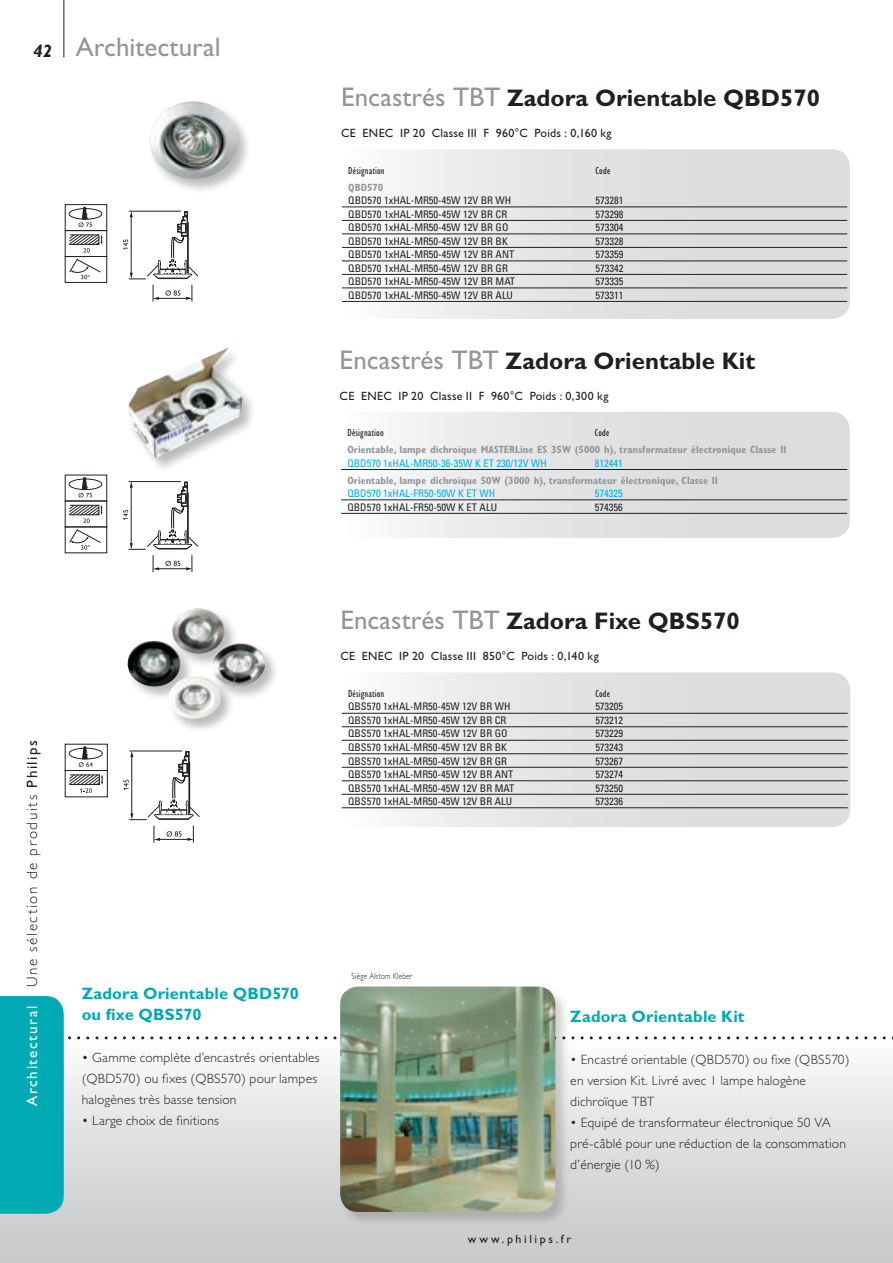
<style>
.page{position:relative;width:893px;height:1263px;background:#fff}
.page>*{position:absolute;margin:0;border:0;box-sizing:border-box;transform-origin:0 0}
.t1{font:27px "Gill Sans";color:#939598}
.t2{font:700 24px "Gill Sans";color:#231f20}
.t3{font:italic 700 18px "Gill Sans";color:#231f20}
.t4{font:700 16.5px/21px "Gill Sans";letter-spacing:.01em;color:#00aab5}
.t5{font:300 15px "Gill Sans";letter-spacing:.11em;color:#231f20}
.t6{font:300 13.5px/21px "Gill Sans";letter-spacing:.015em;color:#231f20}
.t7{font:12px "Gill Sans";letter-spacing:.025em;color:#231f20}
.t8{font:12px "Gill Sans";letter-spacing:.215em;color:#231f20}
.t9{font:condensed 10.5px "Univers";color:#231f20}
.t10{font:700 condensed 10.5px "Gill Sans";color:#939598}
.t11{font:condensed 10.5px "Univers";color:#00aeef}
.t12{font:condensed 10.5px "Gill Sans";letter-spacing:.02em;color:#231f20}
.t13{font:300 9px "Gill Sans";letter-spacing:.03em;color:#231f20;scale:.8 1}
.s1{font-weight:400;font-size:27px;color:#939598}
.s2{font-weight:400;color:#fff}
.s3{font-weight:400}
</style>
<div class="page">
<hr style="left:63px;top:0;width:1px;height:57px;background:#231f20">
<div style="left:0;top:1037px;width:893px;height:226px;background:#cbccce"></div>
<svg style="left:0;top:996px;width:893px;height:218px"></svg>
<img style="left:149px;top:102px;width:89px;height:77px">
<div style="left:126px;top:345px;width:222px;height:145px;background:#231f20;opacity:.3"></div>
<img style="left:212px;top:348px;width:16px;height:7px">
<svg style="left:340px;top:412px;width:510px;height:126px"></svg>
<hr style="left:341px;top:469px;width:506px;height:1px;background:#231f20">
<hr style="left:341px;top:500px;width:506px;height:1px;background:#231f20">
<hr style="left:341px;top:513px;width:506px;height:1px;background:#231f20">
<svg style="left:341px;top:149px;width:509px;height:170px"></svg>
<hr style="left:342px;top:207px;width:505px;height:1px;background:#231f20">
<hr style="left:342px;top:220px;width:505px;height:1px;background:#231f20">
<hr style="left:342px;top:234px;width:505px;height:1px;background:#231f20">
<hr style="left:342px;top:247px;width:505px;height:1px;background:#231f20">
<hr style="left:342px;top:261px;width:505px;height:1px;background:#231f20">
<hr style="left:342px;top:274px;width:505px;height:1px;background:#231f20">
<hr style="left:342px;top:288px;width:505px;height:1px;background:#231f20">
<hr style="left:342px;top:301px;width:505px;height:1px;background:#231f20">
<div style="left:65px;top:256px;width:42px;height:27px;border:1px solid #231f20"></div>
<svg style="left:69px;top:259px;width:32px;height:20px"></svg>
<svg style="left:123px;top:211px;width:75px;height:91px"></svg>
<div style="left:65px;top:230px;width:42px;height:27px;border:1px solid #231f20"></div>
<svg style="left:69px;top:234px;width:33px;height:19px"></svg>
<div style="left:65px;top:204px;width:42px;height:27px;border:1px solid #231f20"></div>
<svg style="left:69px;top:209px;width:33px;height:10px"></svg>
<div style="left:69px;top:208px;width:33px;height:12px;border:1px solid #231f20;border-radius:50%"></div>
<svg style="left:78px;top:207px;width:14px;height:20px"></svg>
<div style="left:339px;top:985px;width:237px;height:248px;background:#231f20;opacity:.2"></div>
<img style="left:340px;top:986px;width:215px;height:226px">
<img style="left:128px;top:608px;width:137px;height:111px">
<svg style="left:341px;top:672px;width:509px;height:155px"></svg>
<hr style="left:342px;top:713px;width:506px;height:1px;background:#231f20">
<hr style="left:342px;top:726px;width:506px;height:1px;background:#231f20">
<hr style="left:342px;top:740px;width:506px;height:1px;background:#231f20">
<hr style="left:342px;top:753px;width:506px;height:1px;background:#231f20">
<hr style="left:342px;top:767px;width:506px;height:1px;background:#231f20">
<hr style="left:342px;top:780px;width:506px;height:1px;background:#231f20">
<hr style="left:342px;top:794px;width:506px;height:1px;background:#231f20">
<hr style="left:342px;top:807px;width:506px;height:1px;background:#231f20">
<svg style="left:69px;top:529px;width:32px;height:21px"></svg>
<svg style="left:123px;top:481px;width:75px;height:91px"></svg>
<div style="left:65px;top:501px;width:42px;height:26px;border:1px solid #231f20"></div>
<svg style="left:69px;top:505px;width:33px;height:18px"></svg>
<div style="left:65px;top:475px;width:42px;height:26px;border:1px solid #231f20"></div>
<svg style="left:69px;top:479px;width:33px;height:11px"></svg>
<div style="left:69px;top:479px;width:33px;height:11px;border:1px solid #231f20;border-radius:50%"></div>
<svg style="left:78px;top:477px;width:14px;height:20px"></svg>
<svg style="left:123px;top:750px;width:77px;height:93px"></svg>
<svg style="left:69px;top:748px;width:33px;height:11px"></svg>
<div style="left:69px;top:748px;width:34px;height:11px;border:1px solid #231f20;border-radius:50%"></div>
<svg style="left:79px;top:746px;width:14px;height:21px"></svg>
<div style="left:65px;top:770px;width:43px;height:27px;border:1px solid #231f20"></div>
<svg style="left:69px;top:774px;width:34px;height:19px"></svg>
<h3 class="t3" style="left:34px;top:40px;width:20px">42</h3>
<h1 class="t1" style="left:76px;top:32px;width:146px">Architectural</h1>
<h2 class="t2" style="left:341px;top:84px;width:480px"><span class="s1">Encastrés TBT</span> Zadora Orientable QBD570</h2>
<p class="t7" style="left:341px;top:126px;width:272px">CE ENEC IP 20 Classe III F 960°C Poids : 0,160 kg</p>
<p class="t12" style="left:348px;top:165px;width:38px">Désignation</p>
<p class="t12" style="left:596px;top:165px;width:16px">Code</p>
<p class="t10" style="left:348px;top:181px;width:37px">QBD570</p>
<p class="t9" style="left:348px;top:194px;width:165px">QBD570 1xHAL-MR50-45W 12V BR WH</p>
<p class="t9" style="left:596px;top:194px;width:29px">573281</p>
<p class="t9" style="left:348px;top:207px;width:160px">QBD570 1xHAL-MR50-45W 12V BR CR</p>
<p class="t9" style="left:596px;top:207px;width:29px">573298</p>
<p class="t9" style="left:348px;top:221px;width:162px">QBD570 1xHAL-MR50-45W 12V BR GO</p>
<p class="t9" style="left:596px;top:221px;width:29px">573304</p>
<p class="t9" style="left:348px;top:234px;width:161px">QBD570 1xHAL-MR50-45W 12V BR BK</p>
<p class="t9" style="left:596px;top:234px;width:29px">573328</p>
<p class="t9" style="left:348px;top:248px;width:167px">QBD570 1xHAL-MR50-45W 12V BR ANT</p>
<p class="t9" style="left:596px;top:248px;width:29px">573359</p>
<p class="t9" style="left:348px;top:261px;width:161px">QBD570 1xHAL-MR50-45W 12V BR GR</p>
<p class="t9" style="left:596px;top:261px;width:29px">573342</p>
<p class="t9" style="left:348px;top:275px;width:168px">QBD570 1xHAL-MR50-45W 12V BR MAT</p>
<p class="t9" style="left:596px;top:275px;width:29px">573335</p>
<p class="t9" style="left:348px;top:288px;width:166px">QBD570 1xHAL-MR50-45W 12V BR ALU</p>
<p class="t9" style="left:596px;top:288px;width:29px">573311</p>
<h2 class="t2" style="left:340px;top:346px;width:417px"><span class="s1">Encastrés TBT</span> Zadora Orientable Kit</h2>
<p class="t7" style="left:340px;top:389px;width:271px">CE ENEC IP 20 Classe II F 960°C Poids : 0,300 kg</p>
<p class="t12" style="left:347px;top:427px;width:38px">Désignation</p>
<p class="t12" style="left:595px;top:427px;width:16px">Code</p>
<p class="t10" style="left:347px;top:443px;width:441px">Orientable, lampe dichroïque MASTERLine ES 35W (5000 h), transformateur électronique Classe II</p>
<p class="t11" style="left:347px;top:456px;width:201px">QBD570 1xHAL-MR50-36-35W K ET 230/12V WH</p>
<p class="t11" style="left:595px;top:456px;width:29px">812441</p>
<p class="t10" style="left:347px;top:474px;width:372px">Orientable, lampe dichroïque 50W (3000 h), transformateur électronique, Classe II</p>
<p class="t11" style="left:347px;top:487px;width:149px">QBD570 1xHAL-FR50-50W K ET WH</p>
<p class="t11" style="left:595px;top:487px;width:29px">574325</p>
<p class="t9" style="left:347px;top:500px;width:151px">QBD570 1xHAL-FR50-50W K ET ALU</p>
<p class="t9" style="left:595px;top:500px;width:29px">574356</p>
<h3 class="t5" style="left:24px;top:1106px;width:367px;rotate:-90deg"><span class="s2">Architectural</span> Une sélection de produits <span class="s3">Philips</span></h3>
<h2 class="t2" style="left:340px;top:607px;width:401px"><span class="s1">Encastrés TBT</span> Zadora Fixe QBS570</h2>
<p class="t7" style="left:340px;top:649px;width:260px">CE ENEC IP 20 Classe III 850°C Poids : 0,140 kg</p>
<p class="t12" style="left:348px;top:688px;width:38px">Désignation</p>
<p class="t12" style="left:595px;top:688px;width:16px">Code</p>
<p class="t9" style="left:348px;top:700px;width:164px">QBS570 1xHAL-MR50-45W 12V BR WH</p>
<p class="t9" style="left:595px;top:700px;width:29px">573205</p>
<p class="t9" style="left:348px;top:714px;width:160px">QBS570 1xHAL-MR50-45W 12V BR CR</p>
<p class="t9" style="left:595px;top:714px;width:29px">573212</p>
<p class="t9" style="left:348px;top:727px;width:161px">QBS570 1xHAL-MR50-45W 12V BR GO</p>
<p class="t9" style="left:595px;top:727px;width:29px">573229</p>
<p class="t9" style="left:348px;top:741px;width:160px">QBS570 1xHAL-MR50-45W 12V BR BK</p>
<p class="t9" style="left:595px;top:741px;width:29px">573243</p>
<p class="t9" style="left:348px;top:754px;width:160px">QBS570 1xHAL-MR50-45W 12V BR GR</p>
<p class="t9" style="left:595px;top:754px;width:29px">573267</p>
<p class="t9" style="left:348px;top:768px;width:167px">QBS570 1xHAL-MR50-45W 12V BR ANT</p>
<p class="t9" style="left:595px;top:768px;width:29px">573274</p>
<p class="t9" style="left:348px;top:781px;width:168px">QBS570 1xHAL-MR50-45W 12V BR MAT</p>
<p class="t9" style="left:595px;top:781px;width:29px">573250</p>
<p class="t9" style="left:348px;top:795px;width:166px">QBS570 1xHAL-MR50-45W 12V BR ALU</p>
<p class="t9" style="left:595px;top:795px;width:29px">573236</p>
<h3 class="t4" style="left:82px;top:982px;width:219px">Zadora Orientable QBD570 ou fixe QBS570</h3>
<p class="t6" style="left:82px;top:1046px;width:239px">• Gamme complète d’encastrés orientables (QBD570) ou fixes (QBS570) pour lampes halogènes très basse tension</p>
<p class="t6" style="left:82px;top:1109px;width:139px">• Large choix de finitions</p>
<p class="t13" style="left:352px;top:971px;width:77px">Siège Alstom Kleber</p>
<h3 class="t4" style="left:570px;top:1006px;width:176px">Zadora Orientable Kit</h3>
<p class="t6" style="left:570px;top:1049px;width:281px">• Encastré orientable (QBD570) ou fixe (QBS570) en version Kit. Livré avec 1 lampe halogène dichroïque TBT</p>
<p class="t6" style="left:570px;top:1112px;width:277px">• Equipé de transformateur électronique 50 VA pré-câblé pour une réduction de la consommation d’énergie (10 %)</p>
<p class="t8" style="left:468px;top:1232px;width:105px">www.philips.fr</p>
</div>
